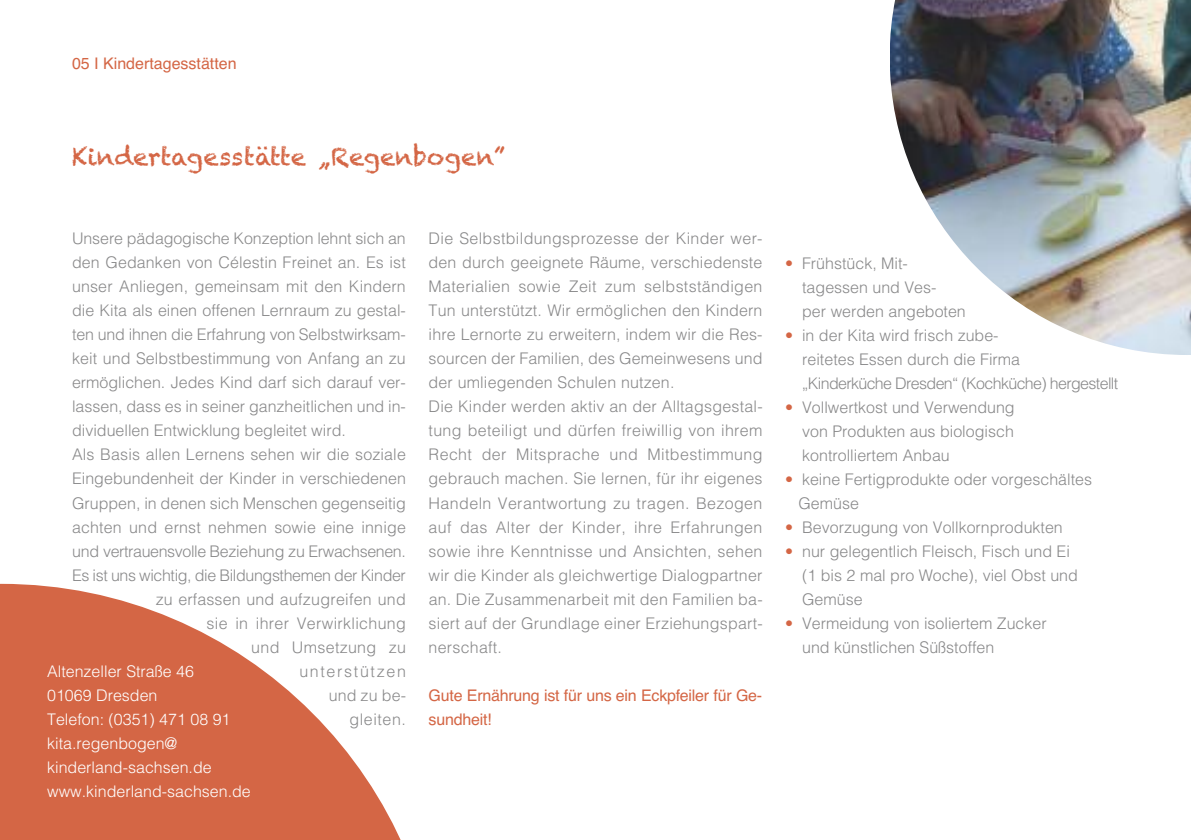
<style>
.page{position:relative;width:1191px;height:840px;background:#fff}
.page>*{position:absolute;margin:0;border:0;box-sizing:border-box;transform-origin:0 0}
.t1{font:24px "Chalkduster";color:#d46645}
.t2{font:300 16px/24px "Helvetica";letter-spacing:.005em;color:#888889}
.t3{font:300 16px/24px "Helvetica";color:#fff}
.t4{font:300 16px "Helvetica";letter-spacing:-.025em;color:#888889}
.t5{font:16px/24px "Helvetica";letter-spacing:-.015em;color:#d46645}
.t6{font:300 16px "Helvetica";letter-spacing:.105em;color:#888889}
.t7{font:300 16px "Helvetica";letter-spacing:.035em;color:#888889}
.s1{color:#d46645}
</style>
<div class="page">
<svg style="left:0;top:583px;width:400px;height:256px;fill:#d46645"></svg>
<img style="left:890px;top:0;width:301px;height:355px">
<p class="t5" style="left:72px;top:51px;width:166px">05 I Kindertagesstätten</p>
<h1 class="t1" style="left:72px;top:143px;width:434px">Kindertagesstätte „Regenbogen”</h1>
<p class="t2" style="left:72px;top:225px;width:335px">Unsere pädagogische Konzeption lehnt sich an</p>
<p class="t2" style="left:72px;top:249px;width:335px">den Gedanken von Célestin Freinet an. Es ist</p>
<p class="t2" style="left:72px;top:273px;width:335px">unser Anliegen, gemeinsam mit den Kindern</p>
<p class="t2" style="left:72px;top:297px;width:335px">die Kita als einen offenen Lernraum zu gestal-</p>
<p class="t2" style="left:72px;top:321px;width:335px">ten und ihnen die Erfahrung von Selbstwirksam-</p>
<p class="t2" style="left:72px;top:345px;width:335px">keit und Selbstbestimmung von Anfang an zu</p>
<p class="t2" style="left:72px;top:369px;width:335px">ermöglichen. Jedes Kind darf sich darauf ver-</p>
<p class="t2" style="left:72px;top:393px;width:335px">lassen, dass es in seiner ganzheitlichen und in-</p>
<p class="t2" style="left:72px;top:417px;width:275px">dividuellen Entwicklung begleitet wird.</p>
<p class="t2" style="left:72px;top:441px;width:335px">Als Basis allen Lernens sehen wir die soziale</p>
<p class="t2" style="left:72px;top:465px;width:335px">Eingebundenheit der Kinder in verschiedenen</p>
<p class="t2" style="left:72px;top:489px;width:335px">Gruppen, in denen sich Menschen gegenseitig</p>
<p class="t2" style="left:72px;top:513px;width:335px">achten und ernst nehmen sowie eine innige</p>
<p class="t4" style="left:72px;top:537px;width:335px">und vertrauensvolle Beziehung zu Erwachsenen.</p>
<p class="t4" style="left:72px;top:561px;width:335px">Es ist uns wichtig, die Bildungsthemen der Kinder</p>
<p class="t2" style="left:156px;top:585px;width:252px">zu erfassen und aufzugreifen und</p>
<p class="t2" style="left:207px;top:609px;width:201px">sie in ihrer Verwirklichung</p>
<p class="t2" style="left:251px;top:633px;width:156px">und Umsetzung zu</p>
<p class="t6" style="left:299px;top:657px;width:108px">unterstü tzen</p>
<p class="t2" style="left:329px;top:681px;width:79px">und zu be-</p>
<p class="t7" style="left:349px;top:705px;width:58px">gleiten.</p>
<p class="t3" style="left:47px;top:658px;width:205px">Altenzeller Straße 46<br>01069 Dresden<br>Telefon: (0351) 471 08 91 kita.regenbogen@ kinderland-sachsen.de www.kinderland-sachsen.de</p>
<p class="t2" style="left:428px;top:225px;width:336px">Die Selbstbildungsprozesse der Kinder wer&shy;den durch geeignete Räume, verschiedenste Materialien sowie Zeit zum selbstständigen Tun unterstü tzt. Wir ermöglichen den Kindern ihre Lernorte zu erweitern, indem wir die Res&shy;sourcen der Familien, des Gemeinwesens und der umliegenden Schulen nutzen.<br>Die Kinder werden aktiv an der Alltagsgestal&shy;tung beteiligt und dürfen freiwillig von ihrem Recht der Mitsprache und Mitbestimmung gebrauch machen. Sie lernen, für ihr eigenes Handeln Verantwortung zu tragen. Bezogen auf das Alter der Kinder, ihre Erfahrungen sowie ihre Kenntnisse und Ansichten, sehen wir die Kinder als gleichwertige Dialogpartner an. Die Zusammenarbeit mit den Familien ba&shy;siert auf der Grundlage einer Erziehungspart&shy;nerschaft.</p>
<p class="t5" style="left:428px;top:682px;width:335px">Gute Ernährung ist fur̈ uns ein Eckpfeiler fur̈ Ge&shy;sundheit!</p>
<p class="t2" style="left:802px;top:250px;width:165px;text-indent:-17px"><span class="s1">•</span> Frü hstü ck, Mit&shy;tagessen und Ves-<br>per werden angeboten</p>
<p class="t2" style="left:802px;top:322px;width:317px;text-indent:-17px"><span class="s1">•</span> in der Kita wird frisch zube-<br>reitetes Essen durch die Firma<br>„Kinderküche Dresden“ (Kochküche) hergestellt</p>
<p class="t2" style="left:802px;top:394px;width:214px;text-align:justify;text-indent:-17px"><span class="s1">•</span> Vollwertkost und Verwendung von Produkten aus biologisch kontrolliertem Anbau</p>
<p class="t2" style="left:798px;top:466px;width:295px;text-indent:-13px"><span class="s1">•</span> keine Fertigprodukte oder vorgeschältes<br>Gemü se</p>
<p class="t2" style="left:785px;top:514px;width:279px"><span class="s1">•</span> Bevorzugung von Vollkornprodukten</p>
<p class="t2" style="left:802px;top:538px;width:277px;text-indent:-17px"><span class="s1">•</span> nur gelegentlich Fleisch, Fisch und Ei (1 bis 2 mal pro Woche), viel Obst und<br>Gemü se</p>
<p class="t2" style="left:802px;top:610px;width:246px;text-indent:-17px"><span class="s1">•</span> Vermeidung von isoliertem Zucker und kü nstlichen Sü ßstoffen</p>
</div>
